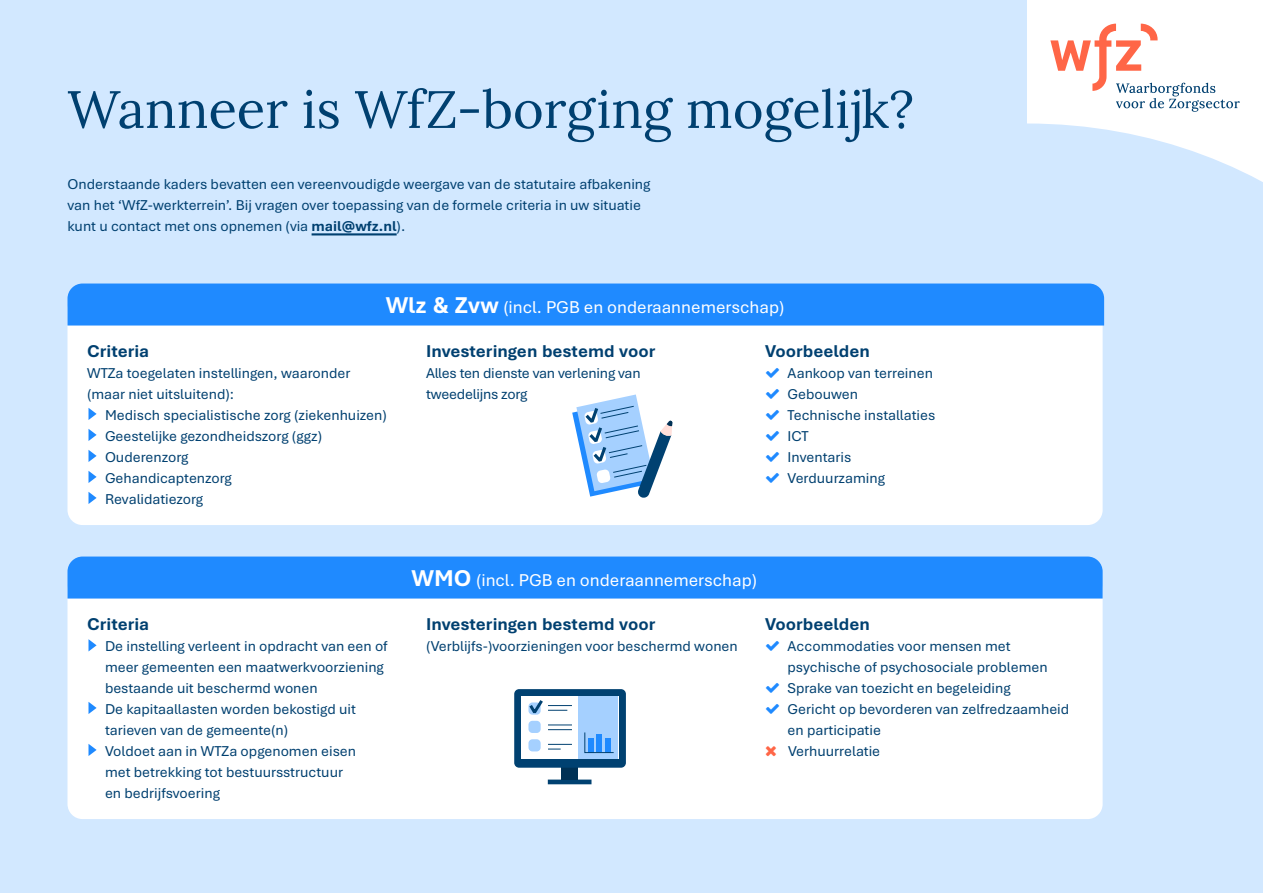
<style>
.page{position:relative;width:1263px;height:893px;background:#d2e8ff}
.page>*{position:absolute;margin:0;border:0;box-sizing:border-box;transform-origin:0 0}
.t1{font:52.5px "Lora";color:#004070}
.t2{font:700 18px "Bierstadt";color:#004070}
.t3{font:18px "Bierstadt";color:#fff}
.t4{font:15px/21px "Bierstadt";color:#004070}
.s1{font-weight:700}
.s2{font-weight:700;font-size:24px}
</style>
<div class="page">
<div style="left:68px;top:294px;width:1034px;height:231px;background:#fff;border-radius:15px"></div>
<svg style="left:88px;top:450px;width:9px;height:12px"></svg>
<svg style="left:88px;top:492px;width:9px;height:12px"></svg>
<svg style="left:88px;top:408px;width:9px;height:12px"></svg>
<div style="left:68px;top:284px;width:1036px;height:42px;background:#1f8aff"></div>
<svg style="left:88px;top:429px;width:9px;height:12px"></svg>
<svg style="left:88px;top:471px;width:9px;height:12px"></svg>
<div style="left:68px;top:575px;width:1034px;height:244px;background:#fff;border-radius:15px"></div>
<svg style="left:88px;top:639px;width:9px;height:12px"></svg>
<div style="left:68px;top:557px;width:1034px;height:42px;background:#1f8aff"></div>
<svg style="left:88px;top:702px;width:9px;height:12px"></svg>
<svg style="left:88px;top:744px;width:9px;height:12px"></svg>
<hr style="left:312px;top:233px;width:85px;height:2px;background:#004070">
<div style="left:514px;top:689px;width:112px;height:79px;background:#004171;border-radius:5px"></div>
<div style="left:521px;top:696px;width:97px;height:63px;background:#fff"></div>
<div style="left:528px;top:739px;width:13px;height:12px;background:#a5d0ff;border-radius:4px"></div>
<div style="left:528px;top:721px;width:13px;height:12px;background:#a5d0ff;border-radius:4px"></div>
<svg style="left:528px;top:700px;width:44px;height:15px"></svg>
<div style="left:578px;top:696px;width:40px;height:63px;background:#a5d0ff"></div>
<svg style="left:548px;top:725px;width:66px;height:59px"></svg>
<svg style="left:572px;top:395px;width:100px;height:103px"></svg>
<svg style="left:1027px;top:0;width:236px;height:182px;fill:#fff"></svg>
<svg style="left:1050px;top:24px;width:190px;height:88px;background:#f5e6e4"></svg>
<h1 class="t1" style="left:68px;top:69px;width:848px">Wanneer is WfZ-borging mogelijk?</h1>
<p class="t4" style="left:68px;top:174px;width:584px">Onderstaande kaders bevatten een vereenvoudigde weergave van de statutaire afbakening van het ‘WfZ-werkterrein’. Bij vragen over toepassing van de formele criteria in uw situatie kunt u contact met ons opnemen (via <span class="s1">mail@wfz.nl</span>).</p>
<p class="t3" style="left:386px;top:298px;width:400px"><span class="s2">Wlz &amp; Zvw</span> (incl. PGB en onderaannemerschap)</p>
<p class="t2" style="left:87px;top:341px;width:64px">Criteria</p>
<p class="t4" style="left:87px;top:363px;width:265px">WTZa toegelaten instellingen, waaronder (maar niet uitsluitend):</p>
<p class="t4" style="left:105px;top:405px;width:283px">Medisch specialistische zorg (ziekenhuizen)<br>Geestelijke gezondheidszorg (ggz)<br>Ouderenzorg<br>Gehandicaptenzorg<br>Revalidatiezorg</p>
<p class="t2" style="left:426px;top:341px;width:231px">Investeringen bestemd voor</p>
<p class="t4" style="left:426px;top:363px;width:216px">Alles ten dienste van verlening van tweedelijns zorg</p>
<p class="t2" style="left:765px;top:341px;width:106px">Voorbeelden</p>
<p class="t4" style="left:788px;top:363px;width:149px">Aankoop van terreinen<br>Gebouwen<br>Technische installaties<br>ICT<br>Inventaris<br>Verduurzaming</p>
<p class="t2" style="left:87px;top:614px;width:64px">Criteria</p>
<p class="t4" style="left:105px;top:636px;width:284px">De instelling verleent in opdracht van een of meer gemeenten een maatwerkvoorziening bestaande uit beschermd wonen<br>De kapitaallasten worden bekostigd uit tarieven van de gemeente(n)<br>Voldoet aan in WTZa opgenomen eisen<br>met betrekking tot bestuursstructuur<br>en bedrijfsvoering</p>
<p class="t3" style="left:411px;top:571px;width:347px"><span class="s2">WMO</span> (incl. PGB en onderaannemerschap)</p>
<p class="t2" style="left:426px;top:614px;width:231px">Investeringen bestemd voor</p>
<p class="t4" style="left:426px;top:636px;width:313px">(Verblijfs-)voorzieningen voor beschermd wonen</p>
<p class="t2" style="left:765px;top:614px;width:106px">Voorbeelden</p>
<p class="t4" style="left:788px;top:636px;width:283px">Accommodaties voor mensen met psychische of psychosociale problemen<br>Sprake van toezicht en begeleiding<br>Gericht op bevorderen van zelfredzaamheid en participatie<br>Verhuurrelatie</p>
</div>
